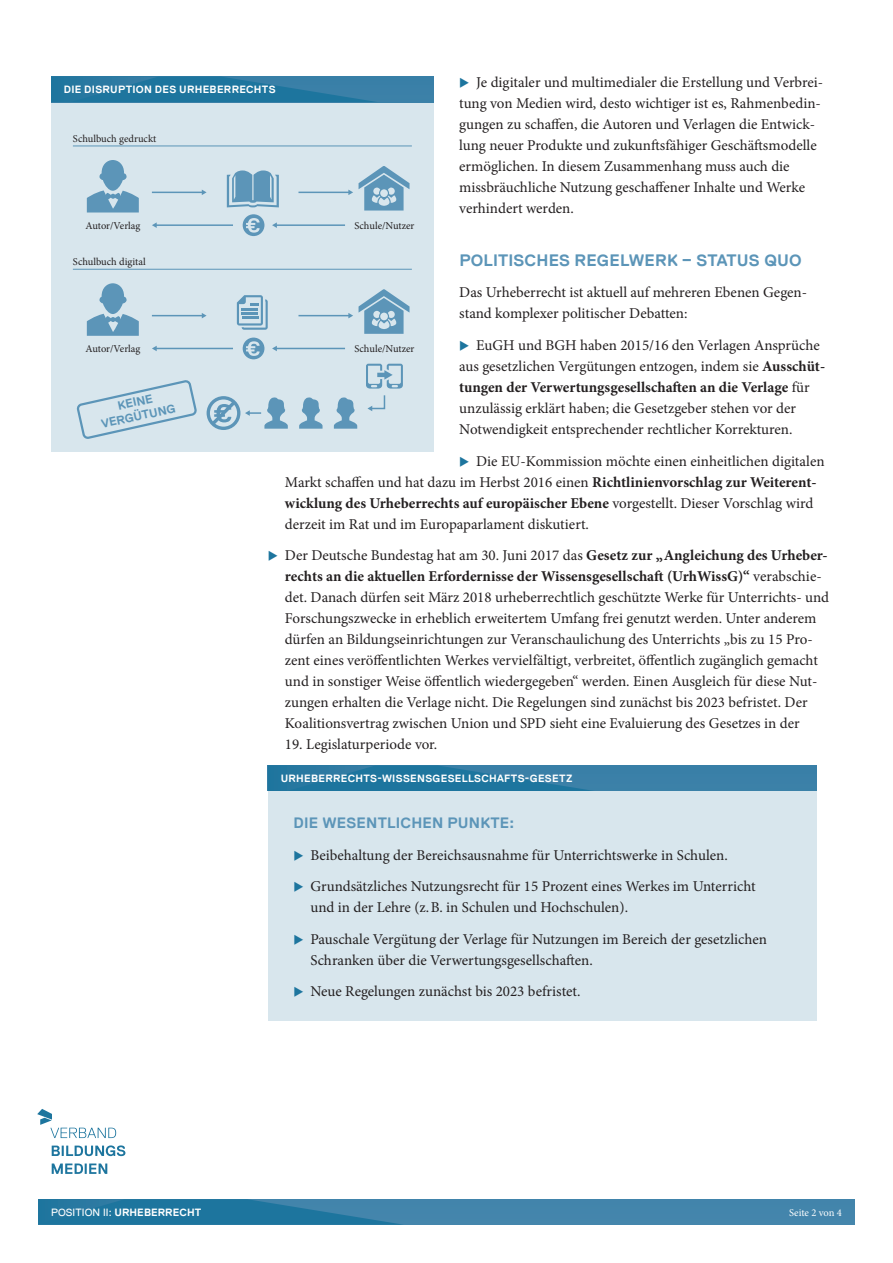
<style>
.page{position:relative;width:893px;height:1263px;background:#fff}
.page>*{position:absolute;margin:0;border:0;box-sizing:border-box;transform-origin:0 0}
.t1{font:700 16.5px "Replica TT";letter-spacing:.01em;color:#5c95b8}
.t2{font:15px/21px "Minion Pro";color:#231f20}
.t3{font:700 15px "Replica TT";letter-spacing:.015em;color:#5c95b8}
.t4{font:700 12px/14.4px "Replica TT";color:#5c95b8;text-align:center}
.t5{font:10.5px "Minion Pro";letter-spacing:-.005em;color:#231f20}
.t6{font:700 10.5px "Replica TT";letter-spacing:.03em;color:#fff}
.t7{font:700 10.5px "Replica TT";letter-spacing:.01em;color:#fff}
.t8{font:10.5px "Minion Pro";letter-spacing:-.005em;color:#fff}
.s1{font-weight:700}
.s2{font-weight:400}
</style>
<div class="page">
<svg style="left:37px;top:1109px;width:88px;height:65px"></svg>
<div style="left:38px;top:1199px;width:817px;height:26px;background:#4385ac"></div>
<svg style="left:38px;top:1199px;width:364px;height:26px"></svg>
<div style="left:51px;top:77px;width:383px;height:375px;background:#d8e6ed"></div>
<div style="left:268px;top:765px;width:548px;height:255px;background:#d8e6ed"></div>
<div style="left:51px;top:77px;width:383px;height:25px;background:#3b80a8"></div>
<svg style="left:51px;top:77px;width:324px;height:25px"></svg>
<div style="left:268px;top:765px;width:548px;height:26px;background:#3b80a8"></div>
<svg style="left:268px;top:765px;width:324px;height:26px"></svg>
<hr style="left:73px;top:146px;width:339px;height:1px;background:#5c95b8">
<hr style="left:73px;top:269px;width:339px;height:1px;background:#5c95b8">
<svg style="left:227px;top:170px;width:52px;height:37px"></svg>
<svg style="left:87px;top:160px;width:52px;height:52px"></svg>
<svg style="left:237px;top:295px;width:31px;height:35px"></svg>
<hr style="left:152px;top:192px;width:51px;height:1px;background:#5c95b8">
<svg style="left:202px;top:190px;width:5px;height:5px"></svg>
<hr style="left:298px;top:192px;width:51px;height:1px;background:#5c95b8">
<svg style="left:348px;top:190px;width:5px;height:5px"></svg>
<hr style="left:276px;top:224px;width:69px;height:2px;background:#5c95b8">
<svg style="left:272px;top:222px;width:5px;height:6px"></svg>
<hr style="left:156px;top:224px;width:77px;height:2px;background:#5c95b8">
<svg style="left:152px;top:222px;width:5px;height:6px"></svg>
<svg style="left:243px;top:214px;width:21px;height:22px"></svg>
<svg style="left:334px;top:397px;width:23px;height:32px"></svg>
<svg style="left:299px;top:397px;width:24px;height:32px"></svg>
<svg style="left:87px;top:283px;width:52px;height:53px"></svg>
<hr style="left:152px;top:315px;width:51px;height:1px;background:#5c95b8">
<svg style="left:202px;top:313px;width:5px;height:5px"></svg>
<hr style="left:298px;top:315px;width:51px;height:1px;background:#5c95b8">
<svg style="left:348px;top:313px;width:5px;height:5px"></svg>
<hr style="left:276px;top:348px;width:69px;height:1px;background:#5c95b8">
<svg style="left:272px;top:346px;width:5px;height:5px"></svg>
<svg style="left:366px;top:364px;width:37px;height:47px"></svg>
<hr style="left:156px;top:348px;width:77px;height:1px;background:#5c95b8">
<svg style="left:152px;top:346px;width:5px;height:5px"></svg>
<svg style="left:243px;top:338px;width:21px;height:21px"></svg>
<svg style="left:207px;top:396px;width:81px;height:34px"></svg>
<svg style="left:76px;top:380px;width:121px;height:59px"></svg>
<svg style="left:359px;top:166px;width:51px;height:45px"></svg>
<svg style="left:359px;top:289px;width:51px;height:45px"></svg>
<p class="t6" style="left:64px;top:83px;width:213px">DIE DISRUPTION DES URHEBERRECHTS</p>
<p class="t5" style="left:73px;top:131px;width:85px">Schulbuch gedruckt</p>
<p class="t2" style="left:459px;top:72px;width:365px;text-indent:17px">Je digitaler und multimedialer die Erstellung und Verbrei&shy;tung von Medien wird, desto wichtiger ist es, Rahmenbedin&shy;gungen zu schaffen, die Autoren und Verlagen die Entwick&shy;lung neuer Produkte und zukunftsfähiger Geschäftsmodelle ermöglichen. In diesem Zusammenhang muss auch die missbräuchliche Nutzung geschaffener Inhalte und Werke verhindert werden.</p>
<p class="t5" style="left:86px;top:219px;width:56px">Autor/Verlag</p>
<p class="t5" style="left:354px;top:219px;width:61px">Schule/Nutzer</p>
<p class="t5" style="left:73px;top:255px;width:74px">Schulbuch digital</p>
<p class="t1" style="left:459px;top:251px;width:344px">POLITISCHES REGELWERK – STATUS QUO</p>
<p class="t2" style="left:459px;top:282px;width:349px">Das Urheberrecht ist aktuell auf mehreren Ebenen Gegen&shy;stand komplexer politischer Debatten:</p>
<p class="t2" style="left:459px;top:335px;width:367px;text-indent:17px">EuGH und BGH haben 2015/16 den Verlagen Ansprüche aus gesetzlichen Vergütungen entzogen, indem sie <span class="s1">Ausschüt&shy;tungen der Verwertungsgesellschaften an die Verlage</span> für unzulässig erklärt haben; die Gesetzgeber stehen vor der Notwendigkeit entsprechender rechtlicher Korrekturen.</p>
<p class="t2" style="left:285px;top:450px;width:541px;text-indent:191px">Die EU-Kommission möchte einen einheitlichen digitalen Markt schaffen und hat dazu im Herbst 2016 einen <span class="s1">Richtlinienvorschlag zur Weiterent&shy;wicklung des Urheberrechts auf europäischer Ebene</span> vorgestellt. Dieser Vorschlag wird derzeit im Rat und im Europaparlament diskutiert.</p>
<p class="t2" style="left:285px;top:545px;width:546px">Der Deutsche Bundestag hat am 30. Juni 2017 das <span class="s1">Gesetz zur „Angleichung des Urheber&shy;rechts an die aktuellen Erfordernisse der Wissensgesellschaft (UrhWissG)“</span> verabschie&shy;det. Danach dürfen seit März 2018 urheberrechtlich geschützte Werke für Unterrichts- und Forschungszwecke in erheblich erweitertem Umfang frei genutzt werden. Unter anderem dürfen an Bildungseinrichtungen zur Veranschaulichung des Unterrichts „bis zu 15 Pro&shy;zent eines veröffentlichten Werkes vervielfältigt, verbreitet, öffentlich zugänglich gemacht und in sonstiger Weise öffentlich wiedergegeben“ werden. Einen Ausgleich für diese Nut&shy;zungen erhalten die Verlage nicht. Die Regelungen sind zunächst bis 2023 befristet. Der Koalitionsvertrag zwischen Union und SPD sieht eine Evaluierung des Gesetzes in der</p>
<p class="t2" style="left:285px;top:734px;width:154px">19. Legislaturperiode vor.</p>
<p class="t5" style="left:354px;top:342px;width:61px">Schule/Nutzer</p>
<p class="t5" style="left:86px;top:342px;width:56px">Autor/Verlag</p>
<p class="t4" style="left:97px;top:403px;width:77px;rotate:-13deg">KEINE<br>VERGÜTUNG</p>
<p class="t6" style="left:281px;top:772px;width:293px">URHEBERRECHTS-WISSENSGESELLSCHAFTS-GESETZ</p>
<p class="t3" style="left:293px;top:815px;width:222px">DIE WESENTLICHEN PUNKTE:</p>
<p class="t2" style="left:310px;top:839px;width:447px;line-height:31.5px">Beibehaltung der Bereichsausnahme für Unterrichtswerke in Schulen.<br>Grundsätzliches Nutzungsrecht für 15 Prozent eines Werkes im Unterricht</p>
<p class="t2" style="left:310px;top:892px;width:458px;line-height:31.5px">und in der Lehre (z.B. in Schulen und Hochschulen).<br>Pauschale Vergütung der Verlage für Nutzungen im Bereich der gesetzlichen</p>
<p class="t2" style="left:310px;top:944px;width:284px;line-height:31.5px">Schranken über die Verwertungsgesellschaften.<br>Neue Regelungen zunächst bis 2023 befristet.</p>
<p class="t7" style="left:51px;top:1206px;width:152px"><span class="s2">POSITION II:</span> URHEBERRECHT</p>
<p class="t8" style="left:789px;top:1206px;width:54px">Seite 2 von 4</p>
</div>
